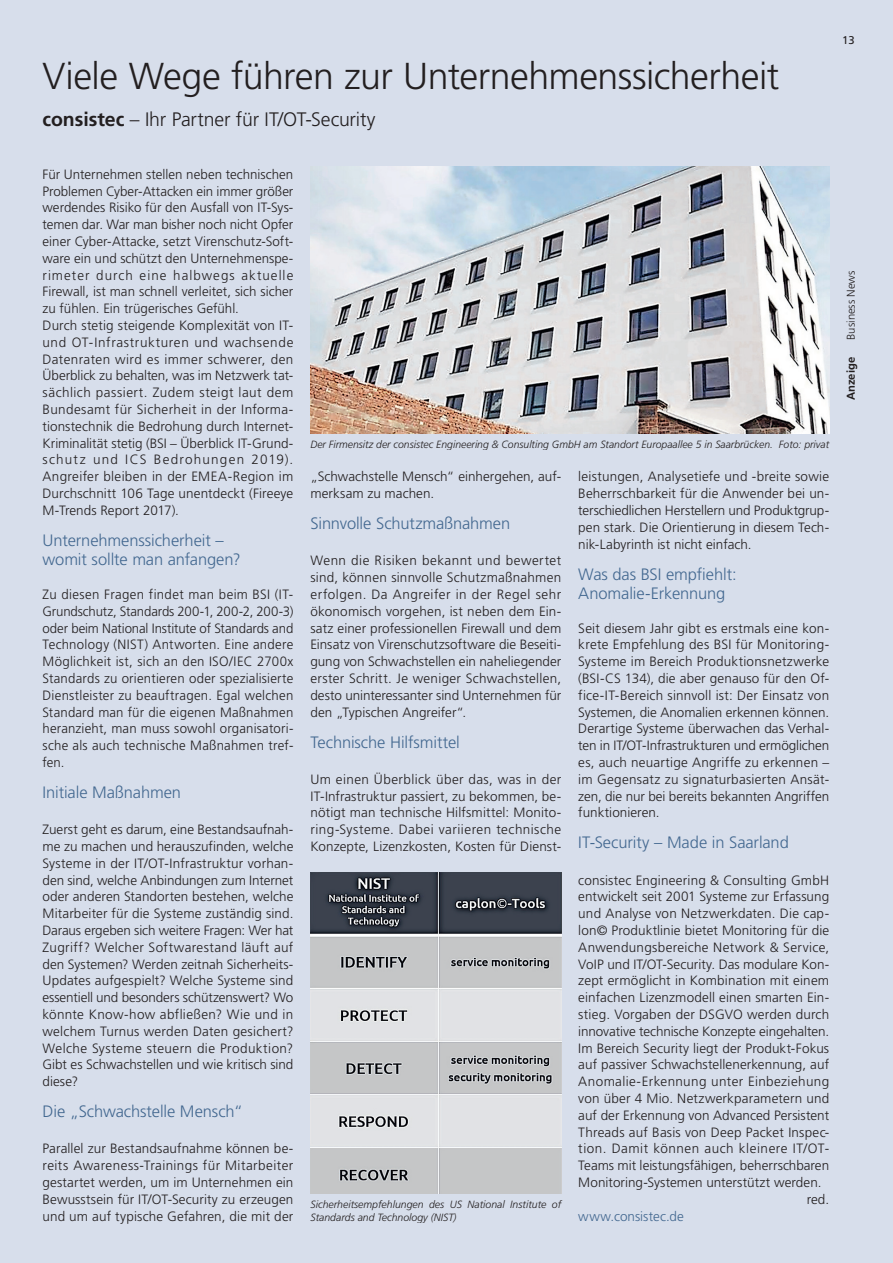
<style>
.page{position:relative;width:893px;height:1263px;background:#d7deeb}
.page>*{position:absolute;margin:0;border:0;box-sizing:border-box;transform-origin:0 0}
.BN_Headline_25_pt{font:300 37.5px "Frutiger LT";letter-spacing:-.015em;color:#231f20}
.BN_Subheadline_13_pt{font:300 19.5px "Frutiger LT";letter-spacing:-.01em;color:#231f20}
.BN_Zwischentitel{font:300 16.5px/19.5px "Frutiger LT";letter-spacing:-.005em;color:#436890}
.BN_Grundtext{font:300 13.5px/16.8px "Frutiger LT";letter-spacing:.005em;color:#231f20;text-align:justify}
.BN_Grundtext-2{font:300 13.5px "Frutiger LT";letter-spacing:.025em;color:#231f20}
.BN_Grundtext-3{font:300 13.5px "Frutiger LT";letter-spacing:.04em;color:#231f20}
.BN_Infozeile_blau{font:300 13.5px "Frutiger LT";letter-spacing:.005em;color:#436890}
.t1{font:300 11.25px "Frutiger LT";color:#231f20}
.t2{font:700 11.25px "Frutiger LT";color:#231f20}
.t3{font:11.25px "Frutiger LT";color:#231f20}
.t4{font:italic 300 10.5px/12.8px "Frutiger LT";color:#231f20}
.s1{font-weight:700}
</style>
<div class="page">
<img style="left:310px;top:166px;width:519px;height:267px">
<img style="left:310px;top:873px;width:251px;height:320px">
<p class="BN_Headline_25_pt" style="left:43px;top:55px;width:738px">Viele Wege führen zur Unternehmenssicherheit</p>
<p class="BN_Subheadline_13_pt" style="left:43px;top:108px;width:335px"><span class="s1">consistec</span> – Ihr Partner für IT/OT-Security</p>
<p class="t3" style="left:842px;top:34px;width:14px">13</p>
<p class="BN_Grundtext" style="left:43px;top:166px;width:252px">Für Unternehmen stellen neben technischen Problemen Cyber-Attacken ein immer größer werdendes Risiko für den Ausfall von IT-Sys&shy;temen dar. War man bisher noch nicht Opfer einer Cyber-Attacke, setzt Virenschutz-Soft&shy;ware ein und schützt den Unternehmenspe&shy;rimeter durch eine halbwegs aktuelle Firewall, ist man schnell verleitet, sich sicher zu fühlen. Ein trügerisches Gefühl.</p>
<p class="BN_Grundtext" style="left:43px;top:317px;width:252px">Durch stetig steigende Komplexität von IT&shy;und OT-Infrastrukturen und wachsende Datenraten wird es immer schwerer, den Überblick zu behalten, was im Netzwerk tat&shy;sächlich passiert. Zudem steigt laut dem Bundesamt für Sicherheit in der Informa&shy;tionstechnik die Bedrohung durch Internet-Kriminalität stetig (BSI – Überblick IT-Grund&shy;schutz und ICS Bedrohungen 2019).<br>Angreifer bleiben in der EMEA-Region im Durchschnitt 106 Tage unentdeckt (Fireeye M-Trends Report 2017).</p>
<p class="BN_Zwischentitel" style="left:43px;top:531px;width:200px">Unternehmenssicherheit – womit sollte man anfangen?</p>
<p class="BN_Grundtext" style="left:43px;top:586px;width:252px">Zu diesen Fragen findet man beim BSI (IT-Grundschutz, Standards 200-1, 200-2, 200-3) oder beim National Institute of Standards and Technology (NIST) Antworten. Eine andere Möglichkeit ist, sich an den ISO/IEC 2700x Standards zu orientieren oder spezialisierte Dienstleister zu beauftragen. Egal welchen Standard man für die eigenen Maßnahmen heranzieht, man muss sowohl organisatori&shy;sche als auch technische Maßnahmen tref&shy;fen.</p>
<p class="BN_Zwischentitel" style="left:43px;top:783px;width:140px">Initiale Maßnahmen</p>
<p class="BN_Grundtext" style="left:43px;top:821px;width:252px">Zuerst geht es darum, eine Bestandsaufnah&shy;me zu machen und herauszufinden, welche Systeme in der IT/OT-Infrastruktur vorhan&shy;den sind, welche Anbindungen zum Internet oder anderen Standorten bestehen, welche Mitarbeiter für die Systeme zuständig sind.<br>Daraus ergeben sich weitere Fragen: Wer hat Zugriff? Welcher Softwarestand läuft auf den Systemen? Werden zeitnah Sicherheits-Updates aufgespielt? Welche Systeme sind essentiell und besonders schützenswert? Wo könnte Know-how abfließen? Wie und in welchem Turnus werden Daten gesichert?<br>Welche Systeme steuern die Produktion?<br>Gibt es Schwachstellen und wie kritisch sind diese?</p>
<p class="BN_Zwischentitel" style="left:43px;top:1102px;width:202px">Die „Schwachstelle Mensch“</p>
<p class="BN_Grundtext" style="left:43px;top:1140px;width:252px">Parallel zur Bestandsaufnahme können be&shy;reits Awareness-Trainings für Mitarbeiter gestartet werden, um im Unternehmen ein Bewusstsein für IT/OT-Security zu erzeugen und um auf typische Gefahren, die mit der</p>
<p class="t4" style="left:310px;top:438px;width:520px">Der Firmensitz der consistec Engineering &amp; Consulting GmbH am Standort Europaallee 5 in Saarbrücken. Foto: privat</p>
<p class="BN_Grundtext" style="left:310px;top:468px;width:252px">„Schwachstelle Mensch“ einhergehen, auf&shy;merksam zu machen.</p>
<p class="BN_Zwischentitel" style="left:310px;top:514px;width:201px">Sinnvolle Schutzmaßnahmen</p>
<p class="BN_Grundtext" style="left:310px;top:552px;width:252px">Wenn die Risiken bekannt und bewertet sind, können sinnvolle Schutzmaßnahmen erfolgen. Da Angreifer in der Regel sehr ökonomisch vorgehen, ist neben dem Ein&shy;satz einer professionellen Firewall und dem Einsatz von Virenschutzsoftware die Beseiti&shy;gung von Schwachstellen ein naheliegender erster Schritt. Je weniger Schwachstellen, desto uninteressanter sind Unternehmen für den „Typischen Angreifer“.</p>
<p class="BN_Zwischentitel" style="left:310px;top:732px;width:151px">Technische Hilfsmittel</p>
<p class="BN_Grundtext" style="left:310px;top:771px;width:252px">Um einen Überblick über das, was in der IT-Infrastruktur passiert, zu bekommen, be&shy;nötigt man technische Hilfsmittel: Monito&shy;ring-Systeme. Dabei variieren technische Konzepte, Lizenzkosten, Kosten für Dienst-</p>
<p class="t4" style="left:310px;top:1198px;width:252px">Sicherheitsempfehlungen des US National Institute of<br>Standards and Technology (NIST)</p>
<p class="BN_Grundtext" style="left:578px;top:468px;width:252px">leistungen, Analysetiefe und -breite sowie Beherrschbarkeit für die Anwender bei un&shy;terschiedlichen Herstellern und Produktgrup&shy;pen stark. Die Orientierung in diesem Tech&shy;nik-Labyrinth ist nicht einfach.</p>
<p class="BN_Zwischentitel" style="left:578px;top:564px;width:160px">Was das BSI empfiehlt:<br>Anomalie-Erkennung</p>
<p class="BN_Grundtext" style="left:578px;top:620px;width:252px">Seit diesem Jahr gibt es erstmals eine kon&shy;krete Empfehlung des BSI für Monitoring-Systeme im Bereich Produktionsnetzwerke (BSI-CS 134), die aber genauso für den Of&shy;fice-IT-Bereich sinnvoll ist: Der Einsatz von Systemen, die Anomalien erkennen können.<br>Derartige Systeme überwachen das Verhal&shy;ten in IT/OT-Infrastrukturen und ermöglichen es, auch neuartige Angriffe zu erkennen – im Gegensatz zu signaturbasierten Ansät&shy;zen, die nur bei bereits bekannten Angriffen funktionieren.</p>
<p class="BN_Zwischentitel" style="left:578px;top:833px;width:212px">IT-Security – Made in Saarland</p>
<p class="BN_Grundtext" style="left:578px;top:872px;width:252px">consistec Engineering &amp; Consulting GmbH</p>
<p class="BN_Grundtext" style="left:578px;top:888px;width:252px">entwickelt seit 2001 Systeme zur Erfassung</p>
<p class="BN_Grundtext" style="left:578px;top:905px;width:252px">und Analyse von Netzwerkdaten. Die cap-</p>
<p class="BN_Grundtext" style="left:578px;top:922px;width:252px">lon© Produktlinie bietet Monitoring für die</p>
<p class="BN_Grundtext-2" style="left:578px;top:939px;width:252px">Anwendungsbereiche Network &amp; Service,</p>
<p class="BN_Grundtext" style="left:578px;top:956px;width:252px">VoIP und IT/OT-Security. Das modulare Kon-</p>
<p class="BN_Grundtext" style="left:578px;top:972px;width:252px">zept ermöglicht in Kombination mit einem</p>
<p class="BN_Grundtext" style="left:578px;top:989px;width:252px">einfachen Lizenzmodell einen smarten Ein-</p>
<p class="BN_Grundtext" style="left:578px;top:1006px;width:252px">stieg. Vorgaben der DSGVO werden durch</p>
<p class="BN_Grundtext" style="left:578px;top:1023px;width:252px">innovative technische Konzepte eingehalten.</p>
<p class="BN_Grundtext" style="left:578px;top:1040px;width:252px">Im Bereich Security liegt der Produkt-Fokus</p>
<p class="BN_Grundtext" style="left:578px;top:1056px;width:252px">auf passiver Schwachstellenerkennung, auf</p>
<p class="BN_Grundtext-2" style="left:578px;top:1074px;width:252px">Anomalie-Erkennung unter Einbeziehung</p>
<p class="BN_Grundtext" style="left:578px;top:1090px;width:252px">von über 4 Mio. Netzwerkparametern und</p>
<p class="BN_Grundtext" style="left:578px;top:1107px;width:252px">auf der Erkennung von Advanced Persistent</p>
<p class="BN_Grundtext" style="left:578px;top:1124px;width:252px">Threads auf Basis von Deep Packet Inspec-</p>
<p class="BN_Grundtext-3" style="left:578px;top:1141px;width:252px">tion. Damit können auch kleinere IT/OT-</p>
<p class="BN_Grundtext" style="left:578px;top:1157px;width:252px">Teams mit leistungsfähigen, beherrschbaren</p>
<p class="BN_Grundtext" style="left:578px;top:1174px;width:245px">Monitoring-Systemen unterstützt werden.</p>
<p class="BN_Grundtext" style="left:807px;top:1191px;width:24px">red.</p>
<p class="BN_Infozeile_blau" style="left:578px;top:1208px;width:107px">www.consistec.de</p>
<p class="t1" style="left:844px;top:340px;width:71px;rotate:-90deg">Business News</p>
<p class="t2" style="left:844px;top:400px;width:45px;rotate:-90deg">Anzeige</p>
</div>
